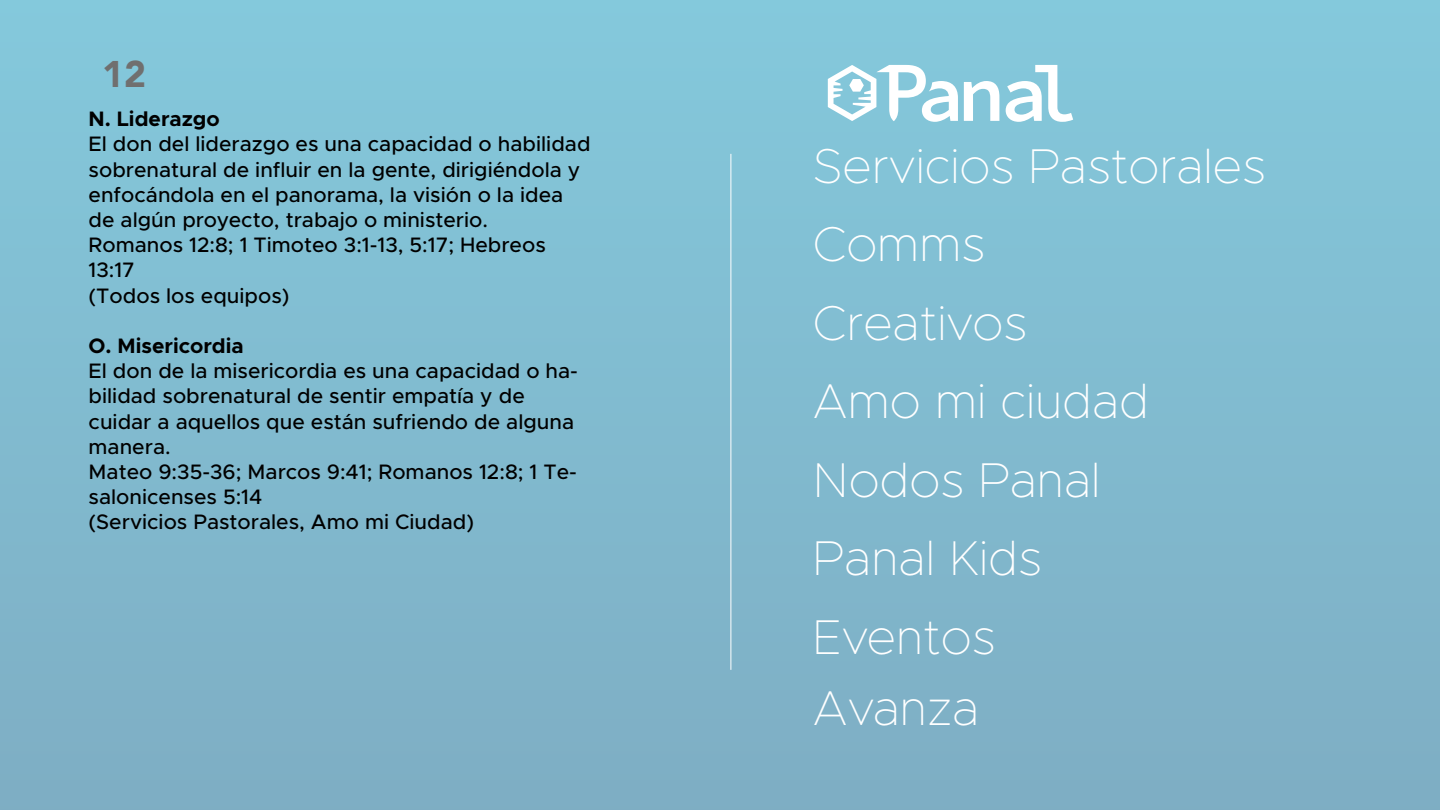
<style>
.page{position:relative;width:1440px;height:810px;background:#fff}
.page>*{position:absolute;margin:0;border:0;box-sizing:border-box;transform-origin:0 0}
.t1{font:100 49.05px/78.5px "Metropolis";color:#fff}
.t2{font:900 37.05px "Avenir";color:#706f6f}
.t3{font:500 21px/25.2px "Metropolis";color:#000}
.t4{font:700 21px "Metropolis";color:#000}
</style>
<div class="page">
<div style="left:0;top:0;width:1440px;height:810px;background:linear-gradient(to right,#81bbd0,#81bbcf)"></div>
<svg style="left:964px;top:81px;width:35px;height:40px"></svg>
<svg style="left:1006px;top:65px;width:67px;height:57px"></svg>
<svg style="left:828px;top:65px;width:130px;height:57px"></svg>
<hr style="left:731px;top:154px;width:1px;height:516px;background:#fff">
<h2 class="t2" style="left:102px;top:42px;width:45px">12</h2>
<p class="t4" style="left:89px;top:106px;width:133px">N. Liderazgo</p>
<p class="t3" style="left:89px;top:132px;width:503px">El don del liderazgo es una capacidad o habilidad sobrenatural de influir en la gente, dirigiéndola y enfocándola en el panorama, la visión o la idea de algún proyecto, trabajo o ministerio.<br>Romanos 12:8; 1 Timoteo 3:1-13, 5:17; Hebreos 13:17<br>(Todos los equipos)</p>
<p class="t4" style="left:89px;top:333px;width:157px">O. Misericordia</p>
<p class="t3" style="left:89px;top:358px;width:491px">El don de la misericordia es una capacidad o ha&shy;bilidad sobrenatural de sentir empatía y de cuidar a aquellos que están sufriendo de alguna manera.<br>Mateo 9:35-36; Marcos 9:41; Romanos 12:8; 1 Te&shy;salonicenses 5:14<br>(Servicios Pastorales, Amo mi Ciudad)</p>
<h1 class="t1" style="left:813px;top:126px;width:454px">Servicios Pastorales<br>Comms<br>Creativos<br>Amo mi ciudad<br>Nodos Panal<br>Panal Kids<br>Eventos</h1>
<h1 class="t1" style="left:813px;top:669px;width:168px">Avanza</h1>
</div>
